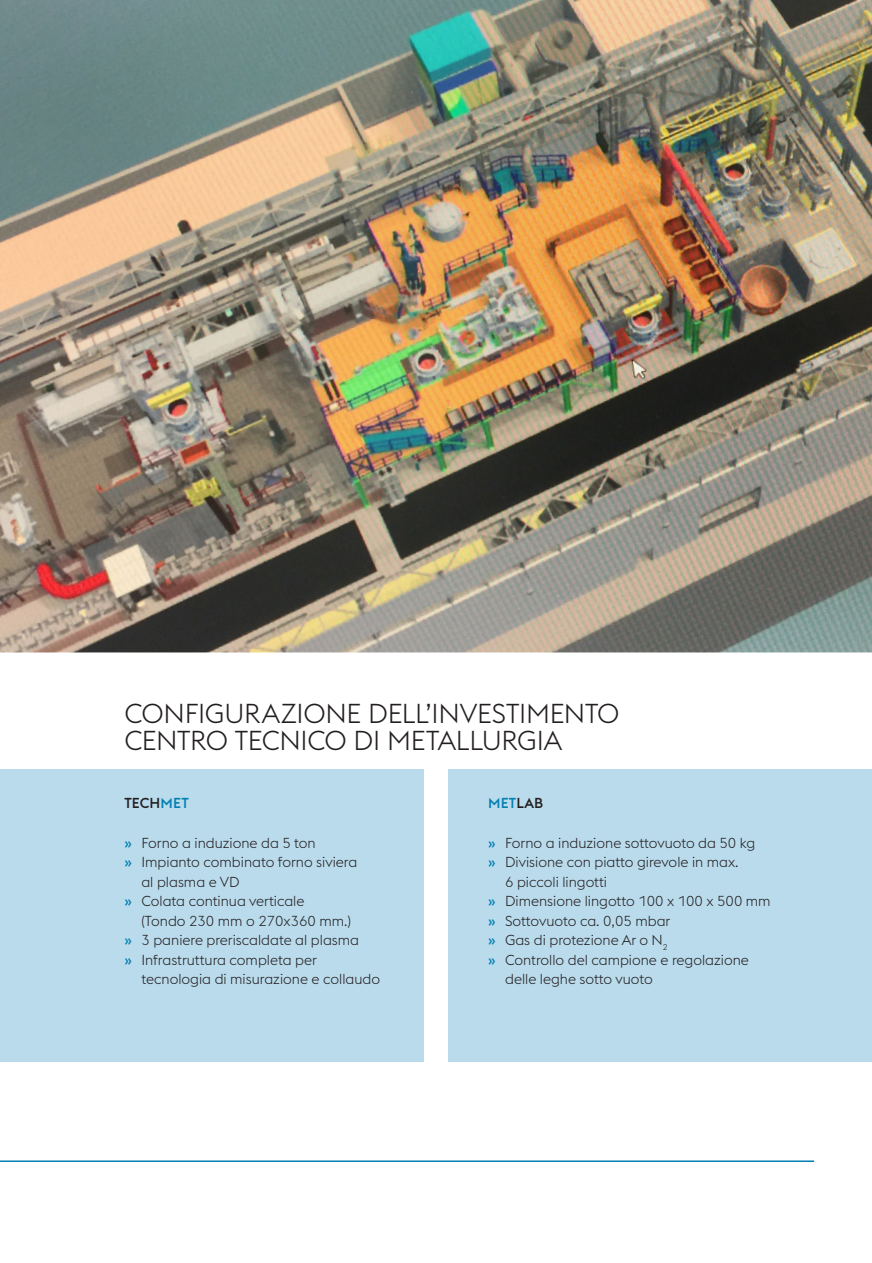
<style>
.page{position:relative;width:872px;height:1263px;background:#fff}
.page>*{position:absolute;margin:0;border:0;box-sizing:border-box;transform-origin:0 0}
.t1{font:300 27px "voestalpine";letter-spacing:-.01em;color:#231f20}
.t2{font:300 14.25px/19.5px "voestalpine";color:#231f20}
.t3{font:500 14.25px "voestalpine";letter-spacing:.01em;color:#231f20}
.t4{font:500 14.25px "voestalpine";letter-spacing:.015em;color:#007fb1}
.s1{color:#007fb1}
.s2{color:#231f20}
.s3{font-weight:500;color:#007fb1}
</style>
<div class="page">
<hr style="left:0;top:1160px;width:814px;height:2px;background:#007fb1">
<div style="left:0;top:769px;width:423px;height:293px;background:#badbec"></div>
<div style="left:449px;top:769px;width:423px;height:293px;background:#badbec"></div>
<img style="left:0;top:0;width:872px;height:652px">
<p class="t1" style="left:124px;top:698px;width:496px">CONFIGURAZIONE DELL’INVESTIMENTO</p>
<p class="t1" style="left:124px;top:725px;width:439px">CENTRO TECNICO DI METALLURGIA</p>
<p class="t3" style="left:124px;top:795px;width:66px">TECH<span class="s1">MET</span></p>
<p class="t4" style="left:488px;top:795px;width:57px">MET<span class="s2">LAB</span></p>
<p class="t2" style="left:124px;top:833px;width:193px"><span class="s3">»</span> Forno a induzione da 5 ton</p>
<p class="t2" style="left:141px;top:852px;width:217px;text-indent:-17px"><span class="s3">»</span> Impianto combinato forno siviera al plasma e VD</p>
<p class="t2" style="left:141px;top:891px;width:211px;text-indent:-17px"><span class="s3">»</span> Colata continua verticale (Tondo 230 mm o 270x360 mm.)</p>
<p class="t2" style="left:124px;top:930px;width:236px"><span class="s3">»</span> 3 paniere preriscaldate al plasma</p>
<p class="t2" style="left:141px;top:950px;width:240px;text-indent:-17px"><span class="s3">»</span> Infrastruttura completa per tecnologia di misurazione e collaudo</p>
<p class="t2" style="left:488px;top:833px;width:268px"><span class="s3">»</span> Forno a induzione sottovuoto da 50 kg</p>
<p class="t2" style="left:505px;top:852px;width:235px;text-indent:-17px"><span class="s3">»</span> Divisione con piatto girevole in max.<br>6 piccoli lingotti</p>
<p class="t2" style="left:488px;top:891px;width:284px"><span class="s3">»</span> Dimensione lingotto 100 x 100 x 500 mm</p>
<p class="t2" style="left:488px;top:911px;width:184px"><span class="s3">»</span> Sottovuoto ca. 0,05 mbar</p>
<p class="t2" style="left:488px;top:930px;width:181px"><span class="s3">»</span> Gas di protezione Ar o N<sub>2</sub></p>
<p class="t2" style="left:505px;top:950px;width:245px;text-indent:-17px"><span class="s3">»</span> Controllo del campione e regolazione delle leghe sotto vuoto</p>
</div>
